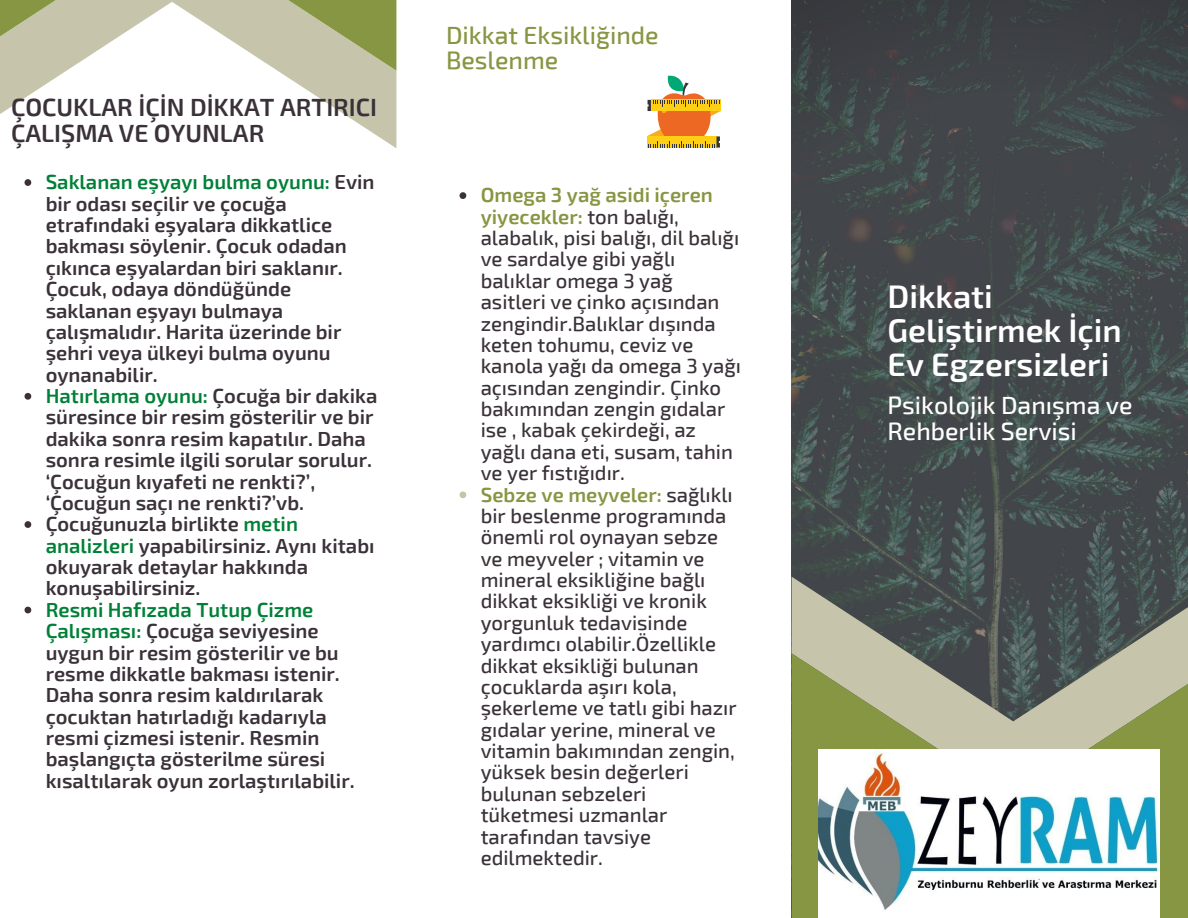
<style>
.page{position:relative;width:1188px;height:918px;background:#fff}
.page>*{position:absolute;margin:0;border:0;box-sizing:border-box;transform-origin:0 0}
.t1{font:600 32.7px/33.8px "Exo 2";color:#fff}
.t2{font:600 24.9px/25.8px "Exo 2";color:#3a3139}
.t3{font:500 24.9px/25.8px "Exo 2";color:#fff}
.t4{font:500 24.9px/25.8px "Exo 2";color:#879642}
.t5{font:600 20.4px/21.3px "Exo 2";color:#3a3139}
.t6{font:500 20.4px/21.3px "Exo 2";color:#3a3139}
.s1{color:#008037}
.s2{font-weight:600;color:#879642}
</style>
<div class="page">
<svg style="left:791px;top:0;width:397px;height:918px;background:#42494b"></svg>
<svg style="left:792px;top:577px;width:396px;height:76px;background:#5f6661"></svg>
<svg style="left:792px;top:653px;width:396px;height:265px;background:#989f71"></svg>
<svg style="left:460px;top:192px;width:6px;height:7px"></svg>
<svg style="left:460px;top:491px;width:6px;height:7px"></svg>
<svg style="left:0;top:71px;width:396px;height:77px"></svg>
<svg style="left:0;top:0;width:396px;height:71px"></svg>
<svg style="left:647px;top:75px;width:74px;height:73px"></svg>
<img style="left:819px;top:749px;width:341px;height:169px">
<svg style="left:25px;top:179px;width:6px;height:7px"></svg>
<svg style="left:25px;top:393px;width:6px;height:7px"></svg>
<svg style="left:25px;top:521px;width:6px;height:7px"></svg>
<svg style="left:25px;top:607px;width:6px;height:6px"></svg>
<p class="t2" style="left:11px;top:93px;width:368px">ÇOCUKLAR İÇİN DİKKAT ARTIRICI<br>ÇALIŞMA VE OYUNLAR</p>
<p class="t5" style="left:46px;top:170px;width:330px"><span class="s1">Saklanan eşyayı bulma oyunu:</span> Evin bir odası seçilir ve çocuğa etrafındaki eşyalara dikkatlice bakması söylenir. Çocuk odadan çıkınca eşyalardan biri saklanır.<br>Çocuk, odaya döndüğünde saklanan eşyayı bulmaya çalışmalıdır. Harita üzerinde bir şehri veya ülkeyi bulma oyunu oynanabilir.</p>
<p class="t5" style="left:46px;top:384px;width:333px"><span class="s1">Hatırlama oyunu:</span> Çocuğa bir dakika süresince bir resim gösterilir ve bir dakika sonra resim kapatılır. Daha sonra resimle ilgili sorular sorulur. ‘Çocuğun kıyafeti ne renkti?’, ‘Çocuğun saçı ne renkti?’vb.</p>
<p class="t5" style="left:46px;top:512px;width:330px">Çocuğunuzla birlikte <span class="s1">metin analizleri</span> yapabilirsiniz. Aynı kitabı okuyarak detaylar hakkında konuşabilirsiniz.</p>
<p class="t5" style="left:46px;top:598px;width:311px"><span class="s1">Resmi Hafızada Tutup Çizme<br>Çalışması:</span> Çocuğa seviyesine uygun bir resim gösterilir ve bu resme dikkatle bakması istenir.<br>Daha sonra resim kaldırılarak çocuktan hatırladığı kadarıyla resmi çizmesi istenir. Resmin başlangıçta gösterilme süresi kısaltılarak oyun zorlaştırılabilir.</p>
<p class="t4" style="left:446px;top:21px;width:214px">Dikkat Eksikliğinde<br>Beslenme</p>
<p class="t6" style="left:481px;top:184px;width:262px"><span class="s2">Omega 3 yağ asidi içeren yiyecekler:</span> ton balığı, alabalık, pisi balığı, dil balığı ve sardalye gibi yağlı balıklar omega 3 yağ asitleri ve çinko açısından zengindir.Balıklar dışında keten tohumu, ceviz ve kanola yağı da omega 3 yağı açısından zengindir. Çinko bakımından zengin gıdalar ise , kabak çekirdeği, az yağlı dana eti, susam, tahin ve yer fıstığıdır.</p>
<p class="t6" style="left:481px;top:483px;width:258px"><span class="s2">Sebze ve meyveler:</span> sağlıklı bir beslenme programında önemli rol oynayan sebze ve meyveler ; vitamin ve mineral eksikliğine bağlı dikkat eksikliği ve kronik yorgunluk tedavisinde yardımcı olabilir.Özellikle dikkat eksikliği bulunan çocuklarda aşırı kola, şekerleme ve tatlı gibi hazır gıdalar yerine, mineral ve vitamin bakımından zengin, yüksek besin değerleri bulunan sebzeleri tüketmesi uzmanlar tarafından tavsiye edilmektedir.</p>
<p class="t1" style="left:888px;top:278px;width:236px">Dikkati<br>Geliştirmek İçin<br>Ev Egzersizleri</p>
<p class="t3" style="left:888px;top:391px;width:247px">Psikolojik Danışma ve<br>Rehberlik Servisi</p>
</div>
